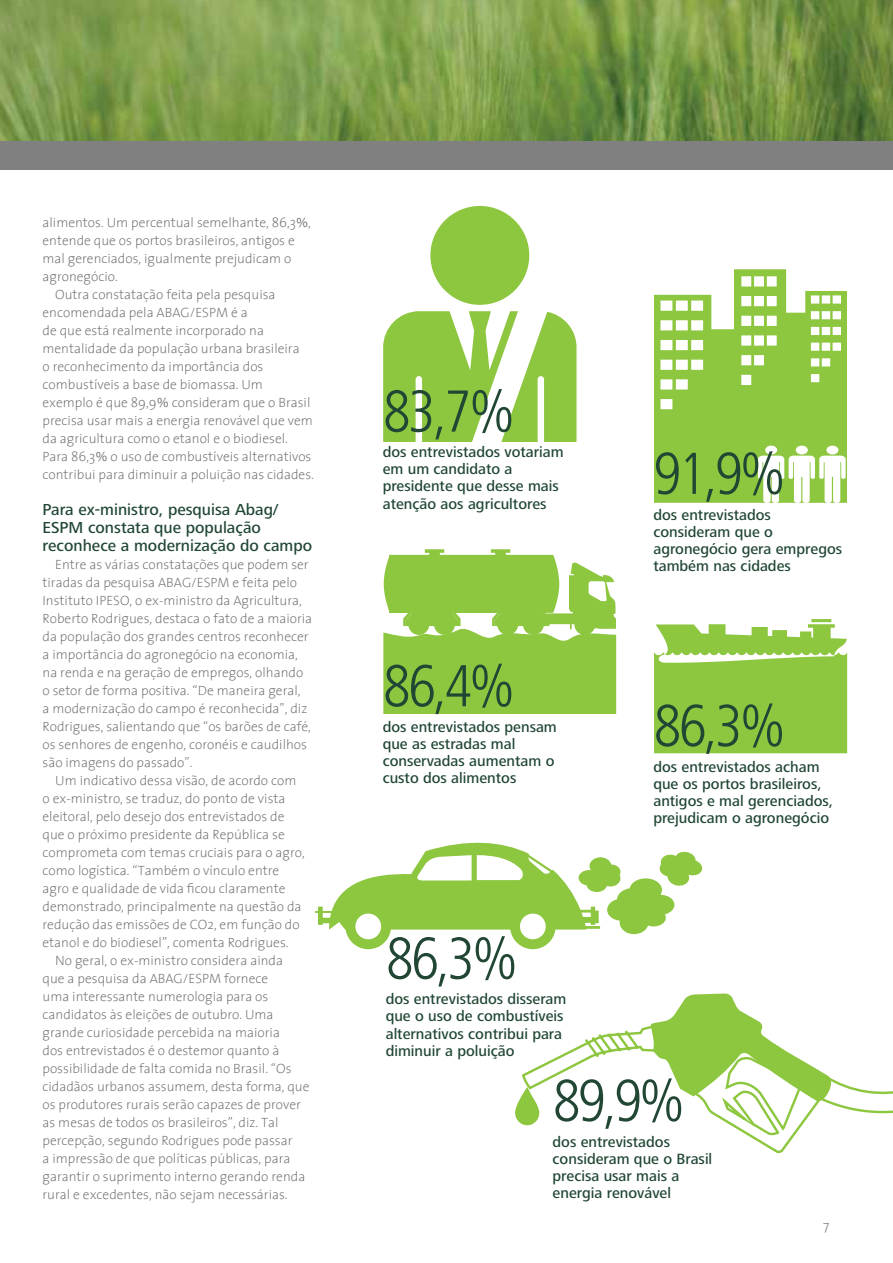
<style>
.page{position:relative;width:893px;height:1263px;background:#fff}
.page>*{position:absolute;margin:0;border:0;box-sizing:border-box;transform-origin:0 0}
.t1{font:300 condensed 61.5px "Frutiger Next LT";letter-spacing:-.05em;color:#214734}
.t2{font:500 16.5px/18px "Frutiger Next LT";color:#214734}
.t3{font:500 15.45px/17.1px "Frutiger Next LT";color:#214734}
.t4{font:200 13.5px/18px "The Sans";color:#6d6e71}
.s1{font-family:"Frutiger Next LT";font-weight:400}
</style>
<div class="page">
<div style="left:0;top:43px;width:893px;height:127px;background:#808080"></div>
<img style="left:0;top:0;width:893px;height:140px">
<svg style="left:654px;top:619px;width:193px;height:134px"></svg>
<svg style="left:654px;top:269px;width:193px;height:234px;fill:#8dc63f"></svg>
<svg style="left:758px;top:446px;width:88px;height:57px"></svg>
<svg style="left:383px;top:549px;width:233px;height:165px"></svg>
<svg style="left:383px;top:206px;width:193px;height:236px;fill:#8dc63f"></svg>
<svg style="left:525px;top:1081px;width:368px;height:72px"></svg>
<svg style="left:515px;top:993px;width:322px;height:132px"></svg>
<svg style="left:315px;top:842px;width:387px;height:107px"></svg>
<p class="t4" style="left:43px;top:213px;width:270px">alimentos. Um percentual semelhante, 86,3<span class="s1">%</span>,</p>
<p class="t4" style="left:43px;top:231px;width:254px">entende que os portos brasileiros, antigos e</p>
<p class="t4" style="left:43px;top:249px;width:250px">mal gerenciados, igualmente prejudicam o</p>
<p class="t4" style="left:43px;top:267px;width:77px">agronegócio.</p>
<p class="t4" style="left:55px;top:285px;width:222px">Outra constatação feita pela pesquisa</p>
<p class="t4" style="left:43px;top:303px;width:207px">encomendada pela ABAG/ESPM é a</p>
<p class="t4" style="left:43px;top:321px;width:223px">de que está realmente incorporado na</p>
<p class="t4" style="left:43px;top:339px;width:259px">mentalidade da população urbana brasileira</p>
<p class="t4" style="left:43px;top:357px;width:222px">o reconhecimento da importância dos</p>
<p class="t4" style="left:43px;top:375px;width:222px">combustíveis a base de biomassa. Um</p>
<p class="t4" style="left:43px;top:393px;width:269px">exemplo é que 89,9<span class="s1">%</span> consideram que o Brasil</p>
<p class="t4" style="left:43px;top:411px;width:272px">precisa usar mais a energia renovável que vem</p>
<p class="t4" style="left:43px;top:429px;width:247px">da agricultura como o etanol e o biodiesel.</p>
<p class="t4" style="left:43px;top:447px;width:270px">Para 86,3<span class="s1">%</span> o uso de combustíveis alternativos</p>
<p class="t4" style="left:43px;top:465px;width:273px">contribui para diminuir a poluição nas cidades.</p>
<p class="t2" style="left:43px;top:501px;width:237px">Para ex-ministro, pesquisa Abag/ espm</p>
<p class="t2" style="left:43px;top:519px;width:271px;text-align:center">constata que população<br>reconhece a modernização do campo</p>
<p class="t4" style="left:43px;top:555px;width:271px;text-indent:13px">Entre as várias constatações que podem ser tiradas da pesquisa ABAG/ESPM e feita pelo Instituto IPESO, o ex-ministro da Agricultura, Roberto Rodrigues, destaca o fato de a maioria da população dos grandes centros reconhecer a importância do agronegócio na economia, na renda e na geração de empregos, olhando o setor de forma positiva. “De maneira geral,<br>a modernização do campo é reconhecida”, diz Rodrigues, salientando que “os barões de café, os senhores de engenho, coronéis e caudilhos são imagens do passado”.</p>
<p class="t4" style="left:55px;top:771px;width:243px">Um indicativo dessa visão, de acordo com</p>
<p class="t4" style="left:43px;top:789px;width:244px">o ex-ministro, se traduz, do ponto de vista</p>
<p class="t4" style="left:43px;top:807px;width:243px">eleitoral, pelo desejo dos entrevistados de</p>
<p class="t4" style="left:43px;top:825px;width:244px">que o próximo presidente da República se</p>
<p class="t4" style="left:43px;top:843px;width:264px">comprometa com temas cruciais para o agro,</p>
<p class="t4" style="left:43px;top:861px;width:238px">como logística. “Também o vínculo entre</p>
<p class="t4" style="left:43px;top:879px;width:244px">agro e qualidade de vida ficou claramente</p>
<p class="t4" style="left:43px;top:897px;width:261px">demonstrado, principalmente na questão da</p>
<p class="t4" style="left:43px;top:915px;width:259px">redução das emissões de CO2, em função do</p>
<p class="t4" style="left:43px;top:933px;width:248px">etanol e do biodiesel”, comenta Rodrigues.</p>
<p class="t4" style="left:55px;top:951px;width:229px">No geral, o ex-ministro considera ainda</p>
<p class="t4" style="left:43px;top:969px;width:227px">que a pesquisa da ABAG/ESPM fornece</p>
<p class="t4" style="left:43px;top:987px;width:227px">uma interessante numerologia para os</p>
<p class="t4" style="left:43px;top:1005px;width:233px">candidatos às eleições de outubro. Uma</p>
<p class="t4" style="left:43px;top:1023px;width:239px">grande curiosidade percebida na maioria</p>
<p class="t4" style="left:43px;top:1041px;width:238px">dos entrevistados é o destemor quanto à</p>
<p class="t4" style="left:43px;top:1059px;width:250px">possibilidade de falta comida no Brasil. “Os</p>
<p class="t4" style="left:43px;top:1077px;width:268px">cidadãos urbanos assumem, desta forma, que</p>
<p class="t4" style="left:43px;top:1095px;width:260px">os produtores rurais serão capazes de prover</p>
<p class="t4" style="left:43px;top:1113px;width:238px">as mesas de todos os brasileiros”, diz. Tal</p>
<p class="t4" style="left:43px;top:1131px;width:251px">percepção, segundo Rodrigues pode passar</p>
<p class="t4" style="left:43px;top:1149px;width:249px">a impressão de que políticas públicas, para</p>
<p class="t4" style="left:43px;top:1167px;width:264px">garantir o suprimento interno gerando renda</p>
<p class="t4" style="left:43px;top:1185px;width:247px">rural e excedentes, não sejam necessárias.</p>
<h1 class="t1" style="left:383px;top:377px;width:133px">83,7%</h1>
<p class="t3" style="left:383px;top:444px;width:183px">dos entrevistados votariam em um candidato a presidente que desse mais atenção aos agricultores</p>
<h1 class="t1" style="left:653px;top:440px;width:133px">91,9%</h1>
<p class="t3" style="left:653px;top:506px;width:190px">dos entrevistados consideram que o agronegócio gera empregos também nas cidades</p>
<h1 class="t1" style="left:383px;top:652px;width:133px">86,4%</h1>
<p class="t3" style="left:383px;top:718px;width:176px">dos entrevistados pensam que as estradas mal conservadas aumentam o custo dos alimentos</p>
<h1 class="t1" style="left:386px;top:924px;width:133px">86,3%</h1>
<p class="t3" style="left:386px;top:991px;width:182px">dos entrevistados disseram que o uso de combustíveis alternativos contribui para diminuir a poluição</p>
<h1 class="t1" style="left:653px;top:692px;width:133px">86,3%</h1>
<p class="t3" style="left:653px;top:758px;width:181px">dos entrevistados acham que os portos brasileiros, antigos e mal gerenciados, prejudicam o agronegócio</p>
<h1 class="t1" style="left:553px;top:1067px;width:133px">89,9%</h1>
<p class="t3" style="left:553px;top:1133px;width:161px">dos entrevistados consideram que o Brasil precisa usar mais a energia renovável</p>
<p class="t4" style="left:823px;top:1216px;width:8px">7</p>
</div>
